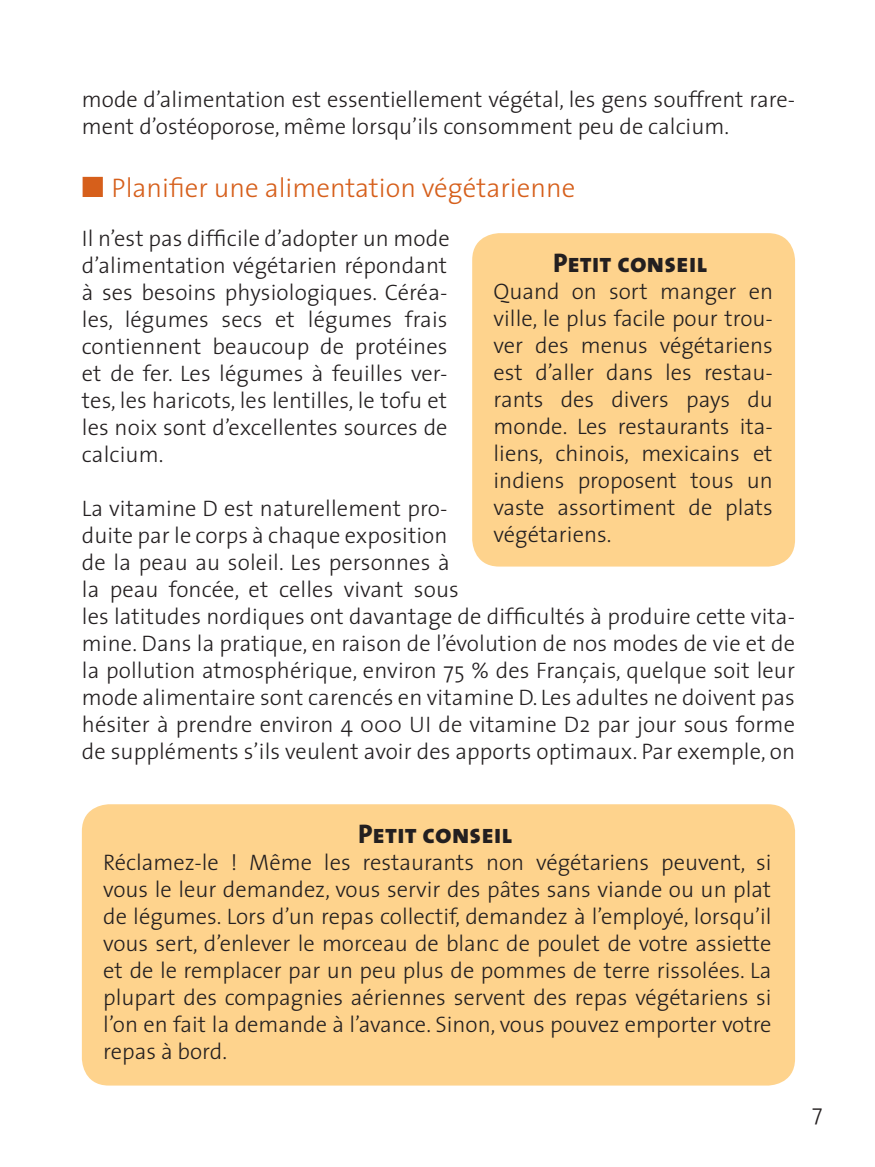
<style>
.page{position:relative;width:875px;height:1167px;background:#fff}
.page>*{position:absolute;margin:0;border:0;box-sizing:border-box;transform-origin:0 0}
.t1{font:300 27px "The Sans";color:#d65f1b}
.t2{font:27px "The Sans Extra Bold Caps";color:#231f20}
.t3{font:300 22.5px/27px "The Sans";letter-spacing:.005em;color:#231f20;text-align:justify}
</style>
<div class="page">
<div style="left:82px;top:804px;width:713px;height:281px;background:#fed38d;border-radius:27px"></div>
<div style="left:472px;top:233px;width:323px;height:333px;background:#fed38d;border-radius:27px"></div>
<p class="t3" style="left:82px;top:85px;width:715px">mode d’alimentation est essentiellement végétal, les gens souffrent rare&shy;ment d’ostéoporose, même lorsqu’ils consomment peu de calcium.</p>
<p class="t1" style="left:82px;top:165px;width:495px">■ Planifier une alimentation végétarienne</p>
<p class="t3" style="left:82px;top:224px;width:369px">Il n’est pas difficile d’adopter un mode d’alimentation végétarien répondant à ses besoins physiologiques. Céréa&shy;les, légumes secs et légumes frais contiennent beaucoup de protéines et de fer. Les légumes à feuilles ver&shy;tes, les haricots, les lentilles, le tofu et les noix sont d’excellentes sources de calcium.</p>
<p class="t3" style="left:82px;top:494px;width:715px;text-align:left">La vitamine D est naturellement pro-<br>duite par le corps à chaque exposition<br>de la peau au soleil. Les personnes à<br>la peau foncée, et celles vivant sous<br>les latitudes nordiques ont davantage de difficultés à produire cette vita&shy;mine. Dans la pratique, en raison de l’évolution de nos modes de vie et de la pollution atmosphérique, environ 75 % des Français, quelque soit leur mode alimentaire sont carencés en vitamine D. Les adultes ne doivent pas hésiter à prendre environ 4 000 UI de vitamine D2 par jour sous forme de suppléments s’ils veulent avoir des apports optimaux. Par exemple, on</p>
<p class="t2" style="left:553px;top:240px;width:156px">Petit conseil</p>
<p class="t3" style="left:493px;top:277px;width:281px">Quand on sort manger en ville, le plus facile pour trou&shy;ver des menus végétariens est d’aller dans les restau&shy;rants des divers pays du monde. Les restaurants ita&shy;liens, chinois, mexicains et indiens proposent tous un vaste assortiment de plats végétariens.</p>
<p class="t2" style="left:358px;top:811px;width:156px">Petit conseil</p>
<p class="t3" style="left:103px;top:848px;width:670px">Réclamez-le ! Même les restaurants non végétariens peuvent, si vous le leur demandez, vous servir des pâtes sans viande ou un plat de légumes. Lors d’un repas collectif, demandez à l’employé, lorsqu’il vous sert, d’enlever le morceau de blanc de poulet de votre assiette et de le remplacer par un peu plus de pommes de terre rissolées. La plupart des compagnies aériennes servent des repas végétariens si l’on en fait la demande à l’avance. Sinon, vous pouvez emporter votre repas à bord.</p>
<p class="t3" style="left:812px;top:1098px;width:12px">7</p>
</div>
